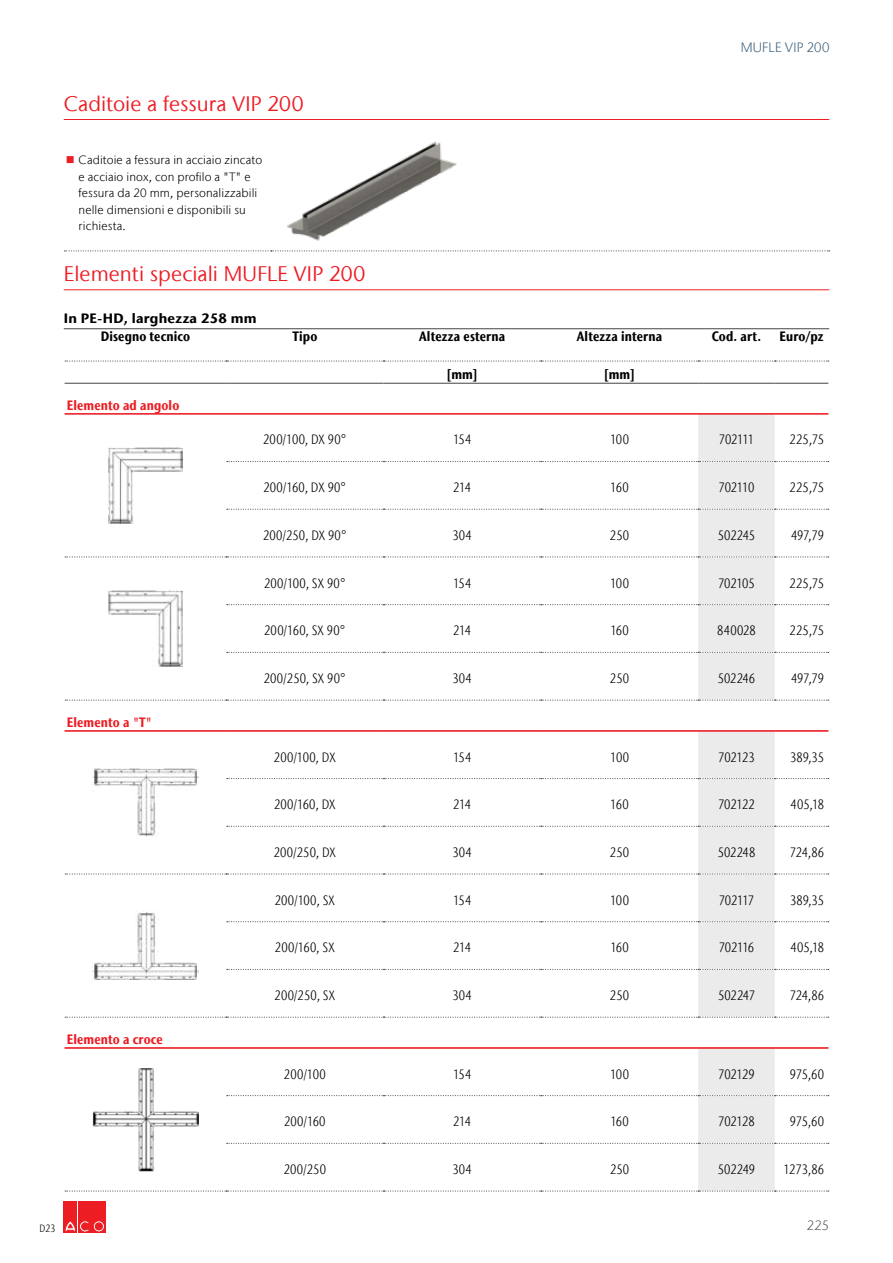
<style>
.page{position:relative;width:893px;height:1263px;background:#fff}
.page>*{position:absolute;margin:0;border:0;box-sizing:border-box;transform-origin:0 0}
.t1{font:21px "Stone Sans IIITC Com";letter-spacing:.005em;color:#ed1d24}
.t2{font:300 condensed 13.5px "Stone Sans IIITC Com";letter-spacing:.005em;color:#000}
.t3{font:700 condensed 13.5px "Stone Sans IIITC Com";letter-spacing:.01em;color:#000}
.t4{font:700 condensed 13.5px "Stone Sans IIITC Com";letter-spacing:.01em;color:#ed1d24}
.t5{font:700 13.5px "Stone Sans IIITC Com";letter-spacing:.015em;color:#000}
.t6{font:300 13.5px "Stone Sans IIITC Com";letter-spacing:.02em;color:#345975}
.t7{font:300 13.5px "Stone Sans IIITC Com";color:#58595b}
.t8{font:300 12px/16.5px "Stone Sans IIITC Com";letter-spacing:.01em;color:#000}
.t9{font:300 condensed 10.5px "Stone Sans IIITC Com";color:#000}
</style>
<div class="page">
<div style="left:64px;top:1201px;width:13px;height:32px;background:#ed1d24"></div>
<div style="left:78px;top:1201px;width:13px;height:32px;background:#ed1d24"></div>
<svg style="left:65px;top:1221px;width:24px;height:11px"></svg>
<div style="left:92px;top:1201px;width:13px;height:32px;background:#ed1d24"></div>
<svg style="left:93px;top:1221px;width:11px;height:11px"></svg>
<div style="left:93px;top:1221px;width:12px;height:11px;border:1px solid #ed1d24;border-radius:50%"></div>
<div style="left:95px;top:1223px;width:7px;height:7px;background:#ed1d24;border-radius:50%"></div>
<div style="left:95px;top:1223px;width:7px;height:7px;border:1px solid #ed1d24;border-radius:50%"></div>
<hr style="left:64px;top:119px;width:765px;height:1px;background:#ed1d24">
<hr style="left:64px;top:289px;width:765px;height:1px;background:#ed1d24">
<hr style="left:64px;top:328px;width:765px;height:1px;background:#58595b">
<svg style="left:64px;top:250px;width:766px;height:1px"></svg>
<img style="left:287px;top:141px;width:170px;height:100px">
<svg style="left:698px;top:414px;width:77px;height:776px;fill:#ebebec"></svg>
<svg style="left:65px;top:360px;width:764px;height:2px"></svg>
<svg style="left:227px;top:461px;width:602px;height:1px"></svg>
<svg style="left:227px;top:509px;width:602px;height:1px"></svg>
<svg style="left:65px;top:556px;width:764px;height:1px"></svg>
<svg style="left:227px;top:604px;width:602px;height:1px"></svg>
<svg style="left:227px;top:652px;width:602px;height:1px"></svg>
<svg style="left:65px;top:699px;width:764px;height:2px"></svg>
<svg style="left:227px;top:778px;width:602px;height:1px"></svg>
<svg style="left:227px;top:826px;width:602px;height:1px"></svg>
<svg style="left:65px;top:873px;width:764px;height:1px"></svg>
<svg style="left:227px;top:921px;width:602px;height:1px"></svg>
<svg style="left:227px;top:969px;width:602px;height:1px"></svg>
<svg style="left:65px;top:1016px;width:764px;height:2px"></svg>
<svg style="left:227px;top:1095px;width:602px;height:1px"></svg>
<svg style="left:227px;top:1143px;width:602px;height:1px"></svg>
<svg style="left:65px;top:1190px;width:764px;height:1px"></svg>
<hr style="left:65px;top:383px;width:161px;height:1px;background:#58595b">
<hr style="left:226px;top:383px;width:158px;height:1px;background:#58595b">
<hr style="left:384px;top:383px;width:157px;height:1px;background:#58595b">
<hr style="left:541px;top:383px;width:157px;height:1px;background:#58595b">
<hr style="left:698px;top:383px;width:77px;height:1px;background:#58595b">
<hr style="left:775px;top:383px;width:53px;height:1px;background:#58595b">
<hr style="left:65px;top:413px;width:763px;height:1px;background:#ed1d24">
<img style="left:108px;top:447px;width:74px;height:77px">
<img style="left:108px;top:590px;width:74px;height:77px">
<hr style="left:65px;top:730px;width:763px;height:1px;background:#ed1d24">
<img style="left:92px;top:768px;width:107px;height:69px">
<img style="left:92px;top:911px;width:107px;height:69px">
<hr style="left:65px;top:1047px;width:763px;height:1px;background:#ed1d24">
<img style="left:92px;top:1068px;width:107px;height:104px">
<h1 class="t1" style="left:64px;top:90px;width:241px">Caditoie a fessura VIP 200</h1>
<p class="t6" style="left:741px;top:39px;width:90px">MUFLE VIP 200</p>
<p class="t8" style="left:79px;top:152px;width:185px">Caditoie a fessura in acciaio zincato e acciaio inox, con profilo a "T" e fessura da 20 mm, personalizzabili nelle dimensioni e disponibili su richiesta.</p>
<h1 class="t1" style="left:64px;top:261px;width:303px">Elementi speciali MUFLE VIP 200</h1>
<p class="t5" style="left:64px;top:309px;width:195px">In PE-HD, larghezza 258 mm</p>
<p class="t3" style="left:101px;top:327px;width:91px">Disegno tecnico</p>
<p class="t3" style="left:292px;top:327px;width:26px">Tipo</p>
<p class="t3" style="left:419px;top:327px;width:87px">Altezza esterna</p>
<p class="t3" style="left:577px;top:327px;width:87px">Altezza interna</p>
<p class="t3" style="left:712px;top:327px;width:51px">Cod. art.</p>
<p class="t3" style="left:779px;top:327px;width:45px">Euro/pz</p>
<p class="t3" style="left:447px;top:366px;width:33px">[mm]</p>
<p class="t3" style="left:604px;top:366px;width:33px">[mm]</p>
<p class="t4" style="left:67px;top:396px;width:114px">Elemento ad angolo</p>
<p class="t2" style="left:263px;top:432px;width:85px">200/100, DX 90°</p>
<p class="t2" style="left:453px;top:432px;width:20px">154</p>
<p class="t2" style="left:610px;top:432px;width:20px">100</p>
<p class="t2" style="left:719px;top:432px;width:37px">702111</p>
<p class="t2" style="left:790px;top:432px;width:36px">225,75</p>
<p class="t2" style="left:263px;top:479px;width:84px">200/160, DX 90°</p>
<p class="t2" style="left:453px;top:479px;width:20px">214</p>
<p class="t2" style="left:610px;top:479px;width:20px">160</p>
<p class="t2" style="left:719px;top:479px;width:37px">702110</p>
<p class="t2" style="left:790px;top:479px;width:36px">225,75</p>
<p class="t2" style="left:263px;top:527px;width:85px">200/250, DX 90°</p>
<p class="t2" style="left:452px;top:527px;width:21px">304</p>
<p class="t2" style="left:610px;top:527px;width:21px">250</p>
<p class="t2" style="left:718px;top:527px;width:39px">502245</p>
<p class="t2" style="left:791px;top:527px;width:34px">497,79</p>
<p class="t2" style="left:264px;top:575px;width:83px">200/100, SX 90°</p>
<p class="t2" style="left:453px;top:575px;width:20px">154</p>
<p class="t2" style="left:610px;top:575px;width:20px">100</p>
<p class="t2" style="left:718px;top:575px;width:38px">702105</p>
<p class="t2" style="left:790px;top:575px;width:36px">225,75</p>
<p class="t2" style="left:264px;top:622px;width:83px">200/160, SX 90°</p>
<p class="t2" style="left:453px;top:622px;width:20px">214</p>
<p class="t2" style="left:610px;top:622px;width:20px">160</p>
<p class="t2" style="left:717px;top:622px;width:40px">840028</p>
<p class="t2" style="left:790px;top:622px;width:36px">225,75</p>
<p class="t2" style="left:264px;top:670px;width:84px">200/250, SX 90°</p>
<p class="t2" style="left:453px;top:670px;width:21px">304</p>
<p class="t2" style="left:610px;top:670px;width:21px">250</p>
<p class="t2" style="left:718px;top:670px;width:39px">502246</p>
<p class="t2" style="left:791px;top:670px;width:34px">497,79</p>
<p class="t4" style="left:67px;top:713px;width:87px">Elemento a "T"</p>
<p class="t2" style="left:274px;top:749px;width:63px">200/100, DX</p>
<p class="t2" style="left:453px;top:749px;width:20px">154</p>
<p class="t2" style="left:610px;top:749px;width:20px">100</p>
<p class="t2" style="left:718px;top:749px;width:38px">702123</p>
<p class="t2" style="left:790px;top:749px;width:36px">389,35</p>
<p class="t2" style="left:274px;top:796px;width:63px">200/160, DX</p>
<p class="t2" style="left:453px;top:796px;width:20px">214</p>
<p class="t2" style="left:610px;top:796px;width:20px">160</p>
<p class="t2" style="left:718px;top:796px;width:38px">702122</p>
<p class="t2" style="left:790px;top:796px;width:35px">405,18</p>
<p class="t2" style="left:274px;top:844px;width:64px">200/250, DX</p>
<p class="t2" style="left:452px;top:844px;width:21px">304</p>
<p class="t2" style="left:610px;top:844px;width:21px">250</p>
<p class="t2" style="left:718px;top:844px;width:39px">502248</p>
<p class="t2" style="left:790px;top:844px;width:36px">724,86</p>
<p class="t2" style="left:275px;top:892px;width:62px">200/100, SX</p>
<p class="t2" style="left:453px;top:892px;width:20px">154</p>
<p class="t2" style="left:610px;top:892px;width:20px">100</p>
<p class="t2" style="left:719px;top:892px;width:37px">702117</p>
<p class="t2" style="left:790px;top:892px;width:36px">389,35</p>
<p class="t2" style="left:275px;top:939px;width:61px">200/160, SX</p>
<p class="t2" style="left:453px;top:939px;width:20px">214</p>
<p class="t2" style="left:610px;top:939px;width:20px">160</p>
<p class="t2" style="left:719px;top:939px;width:37px">702116</p>
<p class="t2" style="left:790px;top:939px;width:35px">405,18</p>
<p class="t2" style="left:275px;top:987px;width:62px">200/250, SX</p>
<p class="t2" style="left:453px;top:987px;width:21px">304</p>
<p class="t2" style="left:610px;top:987px;width:21px">250</p>
<p class="t2" style="left:718px;top:987px;width:39px">502247</p>
<p class="t2" style="left:790px;top:987px;width:36px">724,86</p>
<p class="t4" style="left:67px;top:1030px;width:97px">Elemento a croce</p>
<p class="t2" style="left:284px;top:1066px;width:43px">200/100</p>
<p class="t2" style="left:453px;top:1066px;width:20px">154</p>
<p class="t2" style="left:610px;top:1066px;width:20px">100</p>
<p class="t2" style="left:718px;top:1066px;width:38px">702129</p>
<p class="t2" style="left:790px;top:1066px;width:36px">975,60</p>
<p class="t2" style="left:284px;top:1113px;width:43px">200/160</p>
<p class="t2" style="left:453px;top:1113px;width:20px">214</p>
<p class="t2" style="left:610px;top:1113px;width:20px">160</p>
<p class="t2" style="left:718px;top:1113px;width:38px">702128</p>
<p class="t2" style="left:790px;top:1113px;width:36px">975,60</p>
<p class="t2" style="left:284px;top:1161px;width:44px">200/250</p>
<p class="t2" style="left:453px;top:1161px;width:21px">304</p>
<p class="t2" style="left:610px;top:1161px;width:21px">250</p>
<p class="t2" style="left:718px;top:1161px;width:39px">502249</p>
<p class="t2" style="left:784px;top:1161px;width:42px">1273,86</p>
<p class="t9" style="left:40px;top:1221px;width:17px">D23</p>
<p class="t7" style="left:807px;top:1217px;width:24px">225</p>
</div>
